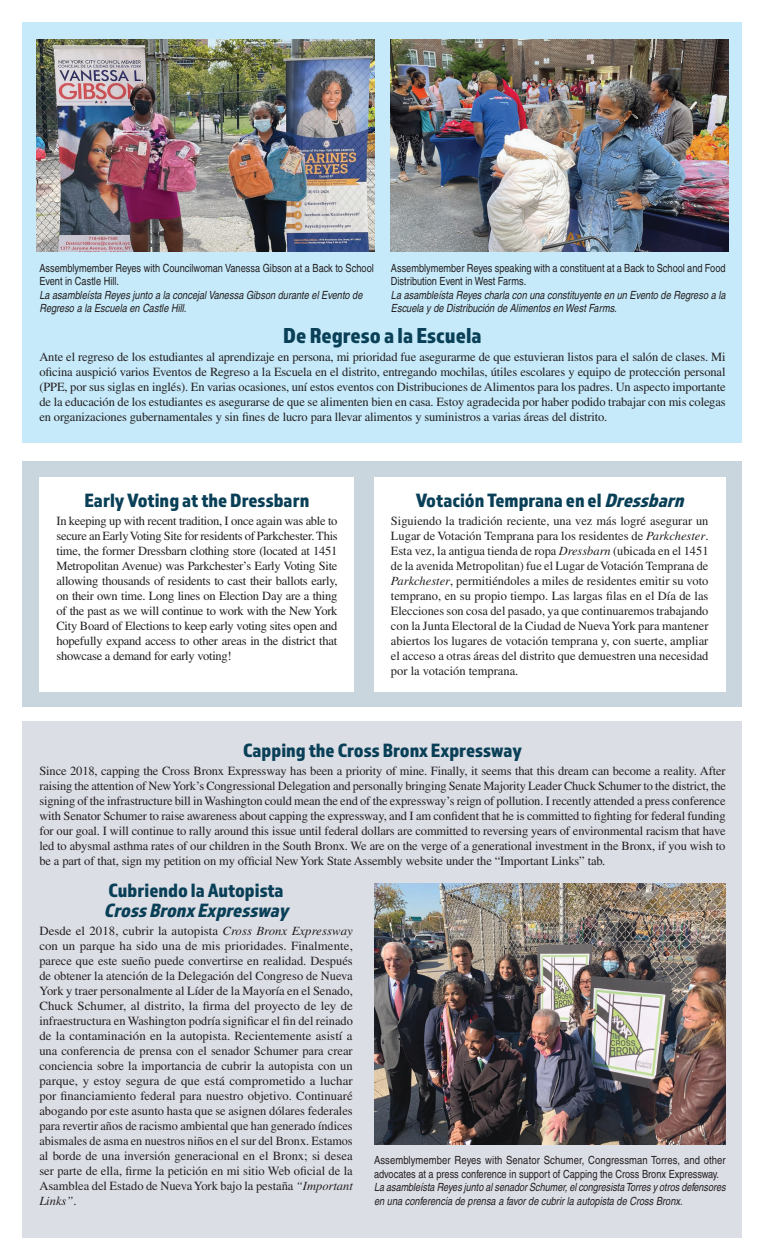
<style>
.page{position:relative;width:765px;height:1260px;background:#fff}
.page>*{position:absolute;margin:0;border:0;box-sizing:border-box;transform-origin:0 0}
.t1{font:22.5px "Almaq Refined";color:#094057}
.t2{font:20px "Almaq Refined";color:#094057}
.t3{font:italic 20px "Almaq Refined";color:#094057}
.t4{font:12.5px/15px "Times";letter-spacing:-.01em;color:#231f20;text-align:justify}
.t5{font:italic condensed 11.25px/13.5px "Helvetica";color:#231f20}
.t6{font:condensed 11.25px/13.5px "Helvetica";color:#231f20}
.s1{font-style:italic}
</style>
<div class="page">
<div style="left:22px;top:461px;width:720px;height:246px;background:#c9d6de"></div>
<div style="left:22px;top:721px;width:720px;height:517px;background:#dcdee6"></div>
<div style="left:40px;top:477px;width:314px;height:215px;background:#fff"></div>
<div style="left:22px;top:22px;width:720px;height:421px;background:#c6eafa"></div>
<img style="left:36px;top:39px;width:338px;height:212px">
<img style="left:391px;top:39px;width:337px;height:212px">
<img style="left:374px;top:883px;width:351px;height:261px">
<div style="left:374px;top:477px;width:351px;height:215px;background:#fff"></div>
<p class="t6" style="left:39px;top:261px;width:336px">Assemblymember Reyes with Councilwoman Vanessa Gibson at a Back to School<br>Event in Castle Hill.</p>
<p class="t5" style="left:39px;top:288px;width:325px">La asambleísta Reyes junto a la concejal Vanessa Gibson durante el Evento de<br>Regreso a la Escuela en Castle Hill.</p>
<p class="t6" style="left:391px;top:261px;width:336px">Assemblymember Reyes speaking with a constituent at a Back to School and Food<br>Distribution Event in West Farms.</p>
<p class="t5" style="left:391px;top:288px;width:336px">La asambleísta Reyes charla con una constituyente en un Evento de Regreso a la<br>Escuela y de Distribución de Alimentos en West Farms.</p>
<h1 class="t1" style="left:283px;top:322px;width:200px">De Regreso a la Escuela</h1>
<p class="t4" style="left:39px;top:349px;width:688px">Ante el regreso de los estudiantes al aprendizaje en persona, mi prioridad fue asegurarme de que estuvieran listos para el salón de clases. Mi oficina auspició varios Eventos de Regreso a la Escuela en el distrito, entregando mochilas, útiles escolares y equipo de protección personal (PPE, por sus siglas en inglés). En varias ocasiones, uní estos eventos con Distribuciones de Alimentos para los padres. Un aspecto importante de la educación de los estudiantes es asegurarse de que se alimenten bien en casa. Estoy agradecida por haber podido trabajar con mis colegas en organizaciones gubernamentales y sin fines de lucro para llevar alimentos y suministros a varias áreas del distrito.</p>
<h2 class="t2" style="left:85px;top:489px;width:226px">Early Voting at the Dressbarn</h2>
<p class="t4" style="left:56px;top:513px;width:283px">In keeping up with recent tradition, I once again was able to secure an Early Voting Site for residents of Parkchester. This time, the former Dressbarn clothing store (located at 1451<br>Metropolitan Avenue) was Parkchester’s Early Voting Site allowing thousands of residents to cast their ballots early, on their own time. Long lines on Election Day are a thing of the past as we will continue to work with the New York City Board of Elections to keep early voting sites open and hopefully expand access to other areas in the district that showcase a demand for early voting!</p>
<h2 class="t2" style="left:416px;top:489px;width:275px">Votación Temprana en el <span class="s1">Dressbarn</span></h2>
<p class="t4" style="left:391px;top:513px;width:319px">Siguiendo la tradición reciente, una vez más logré asegurar un Lugar de Votación Temprana para los residentes de <span class="s1">Parkchester</span>.<br>Esta vez, la antigua tienda de ropa <span class="s1">Dressbarn</span> (ubicada en el 1451 de la avenida Metropolitan) fue el Lugar de Votación Temprana de <span class="s1">Parkchester</span>, permitiéndoles a miles de residentes emitir su voto temprano, en su propio tiempo. Las largas filas en el Día de las Elecciones son cosa del pasado, ya que continuaremos trabajando con la Junta Electoral de la Ciudad de Nueva York para mantener abiertos los lugares de votación temprana y, con suerte, ampliar el acceso a otras áreas del distrito que demuestren una necesidad por la votación temprana.</p>
<h2 class="t2" style="left:243px;top:739px;width:280px">Capping the Cross Bronx Expressway</h2>
<p class="t4" style="left:39px;top:763px;width:688px">Since 2018, capping the Cross Bronx Expressway has been a priority of mine. Finally, it seems that this dream can become a reality. After raising the attention of New York’s Congressional Delegation and personally bringing Senate Majority Leader Chuck Schumer to the district, the signing of the infrastructure bill in Washington could mean the end of the expressway’s reign of pollution. I recently attended a press conference with Senator Schumer to raise awareness about capping the expressway, and I am confident that he is committed to fighting for federal funding for our goal. I will continue to rally around this issue until federal dollars are committed to reversing years of environmental racism that have led to abysmal asthma rates of our children in the South Bronx. We are on the verge of a generational investment in the Bronx, if you wish to be a part of that, sign my petition on my official New York State Assembly website under the “Important Links” tab.</p>
<h2 class="t2" style="left:108px;top:878px;width:177px">Cubriendo la Autopista</h2>
<h2 class="t3" style="left:104px;top:898px;width:186px">CrossBronxExpressway</h2>
<p class="t4" style="left:39px;top:923px;width:315px">Desde el 2018, cubrir la autopista <span class="s1">Cross Bronx Expressway </span>con un parque ha sido una de mis prioridades. Finalmente, parece que este sueño puede convertirse en realidad. Después de obtener la atención de la Delegación del Congreso de Nueva York y traer personalmente al Líder de la Mayoría en el Senado, Chuck Schumer, al distrito, la firma del proyecto de ley de infraestructura en Washington podría significar el fin del reinado de la contaminación en la autopista. Recientemente asistí a una conferencia de prensa con el senador Schumer para crear conciencia sobre la importancia de cubrir la autopista con un parque, y estoy segura de que está comprometido a luchar por financiamiento federal para nuestro objetivo. Continuaré abogando por este asunto hasta que se asignen dólares federales para revertir años de racismo ambiental que han generado índices abismales de asma en nuestros niños en el sur del Bronx. Estamos al borde de una inversión generacional en el Bronx; si desea ser parte de ella, firme la petición en mi sitio Web oficial de la Asamblea del Estado de Nueva York bajo la pestaña <span class="s1">“Important Links”</span>.</p>
<p class="t6" style="left:374px;top:1153px;width:353px">Assemblymember Reyes with Senator Schumer, Congressman Torres, and other advocates at a press conference in support of Capping the Cross Bronx Expressway.</p>
<p class="t5" style="left:374px;top:1180px;width:353px">La asambleísta Reyes junto al senador Schumer, el congresista Torres y otros defensores en una conferencia de prensa a favor de cubrir la autopista de Cross Bronx.</p>
</div>
